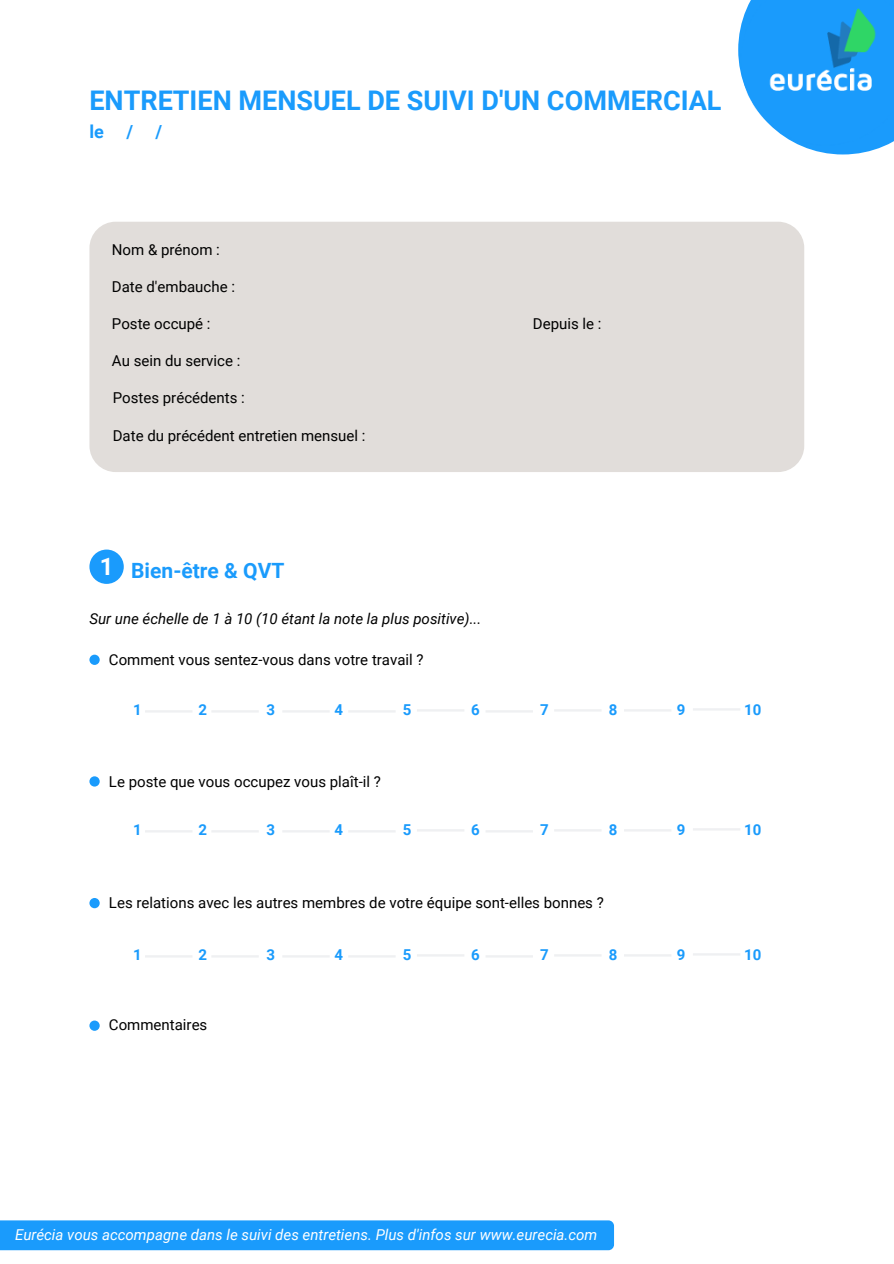
<style>
.page{position:relative;width:894px;height:1264px;background:#fff}
.page>*{position:absolute;margin:0;border:0;box-sizing:border-box;transform-origin:0 0}
.t1{font:700 27px "Roboto";color:#1a9bfc}
.t2{font:700 21px "Roboto";color:#1a9bfc}
.t3{font:700 18px "Roboto";color:#1a9bfc}
.t4{font:15px "Roboto";color:#000}
.t5{font:italic 15px "Roboto";color:#fff}
.t6{font:italic 15px "Roboto";color:#000}
.t7{font:700 15px "Roboto";color:#1a9bfc}
.s1{font-size:24px;color:#fff}
</style>
<div class="page">
<svg style="left:806px;top:148px;width:73px;height:6px"></svg>
<img style="left:738px;top:0;width:155px;height:148px">
<div style="left:89px;top:222px;width:715px;height:250px;background:#e1ddda;border-radius:26px"></div>
<div style="left:89px;top:549px;width:35px;height:35px;background:#1a9bfc;border-radius:50%"></div>
<svg style="left:145px;top:830px;width:47px;height:2px"></svg>
<svg style="left:211px;top:830px;width:48px;height:2px"></svg>
<svg style="left:282px;top:830px;width:47px;height:2px"></svg>
<svg style="left:348px;top:830px;width:47px;height:2px"></svg>
<svg style="left:417px;top:829px;width:47px;height:2px"></svg>
<svg style="left:486px;top:830px;width:47px;height:2px"></svg>
<svg style="left:554px;top:829px;width:47px;height:2px"></svg>
<svg style="left:624px;top:829px;width:47px;height:2px"></svg>
<svg style="left:693px;top:828px;width:47px;height:2px"></svg>
<svg style="left:145px;top:955px;width:47px;height:2px"></svg>
<svg style="left:211px;top:955px;width:48px;height:2px"></svg>
<svg style="left:282px;top:955px;width:47px;height:2px"></svg>
<svg style="left:348px;top:955px;width:47px;height:2px"></svg>
<svg style="left:417px;top:954px;width:47px;height:2px"></svg>
<svg style="left:486px;top:955px;width:47px;height:2px"></svg>
<svg style="left:554px;top:954px;width:47px;height:2px"></svg>
<svg style="left:624px;top:954px;width:47px;height:2px"></svg>
<svg style="left:693px;top:953px;width:47px;height:2px"></svg>
<div style="left:0;top:1220px;width:614px;height:30px;background:#1a9bfc"></div>
<div style="left:89px;top:654px;width:11px;height:11px;background:#1a9bfc;border-radius:50%"></div>
<div style="left:89px;top:776px;width:11px;height:10px;background:#1a9bfc;border-radius:50%"></div>
<div style="left:89px;top:898px;width:11px;height:10px;background:#1a9bfc;border-radius:50%"></div>
<div style="left:89px;top:1020px;width:11px;height:10px;background:#1a9bfc;border-radius:50%"></div>
<svg style="left:145px;top:710px;width:47px;height:2px"></svg>
<svg style="left:211px;top:710px;width:48px;height:2px"></svg>
<svg style="left:282px;top:710px;width:47px;height:2px"></svg>
<svg style="left:348px;top:710px;width:47px;height:2px"></svg>
<svg style="left:417px;top:709px;width:47px;height:2px"></svg>
<svg style="left:486px;top:710px;width:47px;height:2px"></svg>
<svg style="left:554px;top:709px;width:47px;height:2px"></svg>
<svg style="left:624px;top:709px;width:47px;height:2px"></svg>
<svg style="left:693px;top:708px;width:47px;height:2px"></svg>
<h1 class="t1" style="left:89px;top:85px;width:633px">ENTRETIEN MENSUEL DE SUIVI D'UN COMMERCIAL</h1>
<p class="t3" style="left:89px;top:121px;width:74px">le / /</p>
<p class="t4" style="left:112px;top:241px;width:109px">Nom &amp; prénom :</p>
<p class="t4" style="left:112px;top:278px;width:125px">Date d'embauche :</p>
<p class="t4" style="left:112px;top:315px;width:100px">Poste occupé :</p>
<p class="t4" style="left:112px;top:352px;width:130px">Au sein du service :</p>
<p class="t4" style="left:113px;top:389px;width:134px">Postes précédents :</p>
<p class="t4" style="left:113px;top:426px;width:254px">Date du précédent entretien mensuel :</p>
<h2 class="t2" style="left:100px;top:558px;width:186px"><span class="s1">1</span> Bien-être &amp; QVT</h2>
<p class="t6" style="left:89px;top:610px;width:393px">Sur une échelle de 1 à 10 (10 étant la note la plus positive)...</p>
<p class="t4" style="left:109px;top:651px;width:316px">Comment vous sentez-vous dans votre travail ?</p>
<p class="t4" style="left:533px;top:315px;width:70px">Depuis le :</p>
<p class="t7" style="left:133px;top:701px;width:10px">1</p>
<p class="t7" style="left:198px;top:701px;width:10px">2</p>
<p class="t7" style="left:266px;top:701px;width:10px">3</p>
<p class="t7" style="left:334px;top:701px;width:10px">4</p>
<p class="t7" style="left:403px;top:701px;width:10px">5</p>
<p class="t7" style="left:471px;top:701px;width:10px">6</p>
<p class="t7" style="left:540px;top:701px;width:10px">7</p>
<p class="t7" style="left:608px;top:701px;width:10px">8</p>
<p class="t7" style="left:676px;top:701px;width:10px">9</p>
<p class="t7" style="left:743px;top:701px;width:19px">10</p>
<p class="t4" style="left:109px;top:772px;width:273px">Le poste que vous occupez vous plaît-il ?</p>
<p class="t7" style="left:133px;top:820px;width:10px">1</p>
<p class="t7" style="left:198px;top:820px;width:10px">2</p>
<p class="t7" style="left:266px;top:820px;width:10px">3</p>
<p class="t7" style="left:334px;top:820px;width:10px">4</p>
<p class="t7" style="left:403px;top:820px;width:10px">5</p>
<p class="t7" style="left:471px;top:820px;width:10px">6</p>
<p class="t7" style="left:540px;top:820px;width:10px">7</p>
<p class="t7" style="left:608px;top:820px;width:10px">8</p>
<p class="t7" style="left:676px;top:820px;width:10px">9</p>
<p class="t7" style="left:743px;top:820px;width:19px">10</p>
<p class="t4" style="left:109px;top:894px;width:496px">Les relations avec les autres membres de votre équipe sont-elles bonnes ?</p>
<p class="t7" style="left:133px;top:945px;width:10px">1</p>
<p class="t7" style="left:198px;top:945px;width:10px">2</p>
<p class="t7" style="left:266px;top:945px;width:10px">3</p>
<p class="t7" style="left:334px;top:945px;width:10px">4</p>
<p class="t7" style="left:403px;top:945px;width:10px">5</p>
<p class="t7" style="left:471px;top:945px;width:10px">6</p>
<p class="t7" style="left:540px;top:945px;width:10px">7</p>
<p class="t7" style="left:608px;top:945px;width:10px">8</p>
<p class="t7" style="left:676px;top:945px;width:10px">9</p>
<p class="t7" style="left:743px;top:945px;width:19px">10</p>
<p class="t4" style="left:109px;top:1015px;width:100px">Commentaires</p>
<p class="t5" style="left:15px;top:1225px;width:583px">Eurécia vous accompagne dans le suivi des entretiens. Plus d'infos sur www.eurecia.com</p>
</div>
